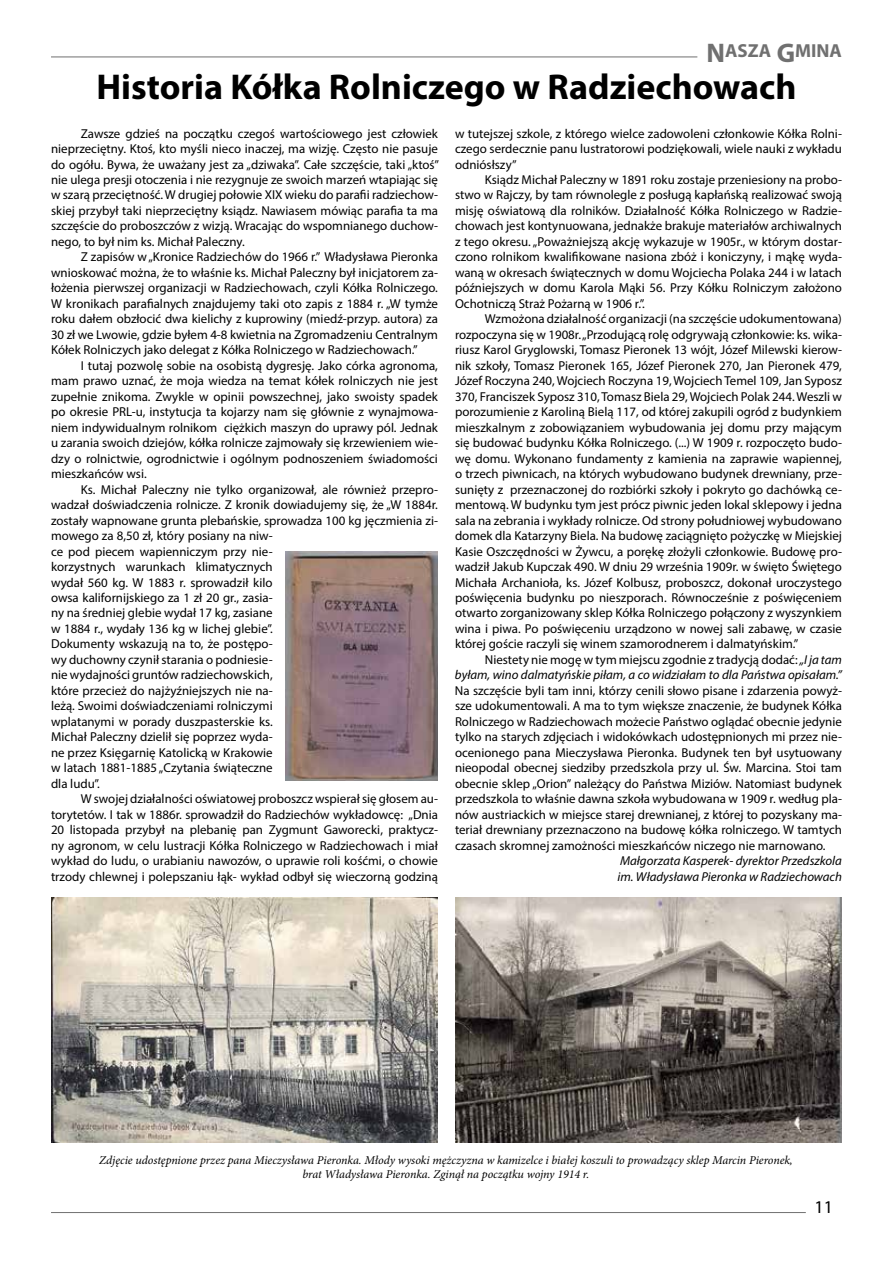
<style>
.page{position:relative;width:893px;height:1263px;background:#fff}
.page>*{position:absolute;margin:0;border:0;box-sizing:border-box;transform-origin:0 0}
.t1{font:700 36px "Myriad Pro";color:#000}
.t2{font:700 18.9px "Myriad Pro";color:#707070}
.t3{font:18px "Myriad Pro";color:#000}
.t4{font:12.9px/15.5px "Myriad Pro";color:#000;text-align:justify}
.t5{font:italic 12.9px/15.5px "Myriad Pro";color:#000;text-align:right}
.t6{font:italic 12px/14.4px "Minion Pro";letter-spacing:-.005em;color:#000;text-align:center}
.s1{font-size:27px}
.s2{font-style:normal}
</style>
<div class="page">
<hr style="left:51px;top:57px;width:646px;height:1px;background:#707070">
<hr style="left:51px;top:1212px;width:755px;height:1px;background:#707070">
<img style="left:455px;top:897px;width:387px;height:245px">
<img style="left:51px;top:897px;width:387px;height:245px">
<img style="left:285px;top:551px;width:153px;height:229px">
<h2 class="t2" style="left:706px;top:39px;width:137px"><span class="s1">N</span>ASZA <span class="s1">G</span>MINA</h2>
<h1 class="t1" style="left:96px;top:64px;width:702px">Historia Kółka Rolniczego w Radziechowach</h1>
<p class="t4" style="left:455px;top:125px;width:388px">w tutejszej szkole, z którego wielce zadowoleni członkowie Kółka Rolni&shy;czego serdecznie panu lustratorowi podziękowali, wiele nauki z wykładu odniósłszy”</p>
<p class="t4" style="left:455px;top:172px;width:388px;text-indent:30px">Ksiądz Michał Paleczny w 1891 roku zostaje przeniesiony na probo&shy;stwo w Rajczy, by tam równolegle z posługą kapłańską realizować swoją misję oświatową dla rolników. Działalność Kółka Rolniczego w Radzie&shy;chowach jest kontynuowana, jednakże brakuje materiałów archiwalnych z tego okresu. „Poważniejszą akcję wykazuje w 1905r., w którym dostar&shy;czono rolnikom kwalifikowane nasiona zbóż i koniczyny, i mąkę wyda&shy;waną w okresach świątecznych w domu Wojciecha Polaka 244 i w latach późniejszych w domu Karola Mąki 56. Przy Kółku Rolniczym założono Ochotniczą Straż Pożarną w 1906 r.”.</p>
<p class="t4" style="left:455px;top:311px;width:388px;text-indent:30px">Wzmożona działalność organizacji (na szczęście udokumentowana) rozpoczyna się w 1908r. „Przodującą rolę odgrywają członkowie: ks. wika&shy;riusz Karol Gryglowski, Tomasz Pieronek 13 wójt, Józef Milewski kierow&shy;nik szkoły, Tomasz Pieronek 165, Józef Pieronek 270, Jan Pieronek 479, Józef Roczyna 240, Wojciech Roczyna 19, Wojciech Temel 109, Jan Syposz 370, Franciszek Syposz 310, Tomasz Biela 29, Wojciech Polak 244. Weszli w porozumienie z Karoliną Bielą 117, od której zakupili ogród z budynkiem mieszkalnym z zobowiązaniem wybudowania jej domu przy mającym się budować budynku Kółka Rolniczego. (...) W 1909 r. rozpoczęto budo&shy;wę domu. Wykonano fundamenty z kamienia na zaprawie wapiennej, o trzech piwnicach, na których wybudowano budynek drewniany, prze&shy;sunięty z przeznaczonej do rozbiórki szkoły i pokryto go dachówką ce&shy;mentową. W budynku tym jest prócz piwnic jeden lokal sklepowy i jedna sala na zebrania i wykłady rolnicze. Od strony południowej wybudowano domek dla Katarzyny Biela. Na budowę zaciągnięto pożyczkę w Miejskiej Kasie Oszczędności w Żywcu, a porękę złożyli członkowie. Budowę pro&shy;wadził Jakub Kupczak 490. W dniu 29 września 1909r. w święto Świętego Michała Archanioła, ks. Józef Kolbusz, proboszcz, dokonał uroczystego poświęcenia budynku po nieszporach. Równocześnie z poświęceniem otwarto zorganizowany sklep Kółka Rolniczego połączony z wyszynkiem wina i piwa. Po poświęceniu urządzono w nowej sali zabawę, w czasie której goście raczyli się winem szamorodnerem i dalmatyńskim.”</p>
<p class="t5" style="left:455px;top:652px;width:388px"><span class="s2">Niestety nie mogę w tym miejscu zgodnie z tradycją dodać:</span> „I ja tam byłam, wino dalmatyńskie piłam, a co widziałam to dla Państwa opisałam.”</p>
<p class="t4" style="left:455px;top:683px;width:388px">Na szczęście byli tam inni, którzy cenili słowo pisane i zdarzenia powyż&shy;sze udokumentowali. A ma to tym większe znaczenie, że budynek Kółka Rolniczego w Radziechowach możecie Państwo oglądać obecnie jedynie tylko na starych zdjęciach i widokówkach udostępnionych mi przez nie&shy;ocenionego pana Mieczysława Pieronka. Budynek ten był usytuowany nieopodal obecnej siedziby przedszkola przy ul. Św. Marcina. Stoi tam obecnie sklep „Orion” należący do Państwa Miziów. Natomiast budynek przedszkola to właśnie dawna szkoła wybudowana w 1909 r. według pla&shy;nów austriackich w miejsce starej drewnianej, z której to pozyskany ma&shy;teriał drewniany przeznaczono na budowę kółka rolniczego. W tamtych czasach skromnej zamożności mieszkańców niczego nie marnowano.</p>
<p class="t5" style="left:617px;top:853px;width:226px;text-align:left">Małgorzata Kasperek- dyrektor Przedszkola im. Władysława Pieronka w Radziechowach</p>
<p class="t4" style="left:51px;top:125px;width:390px;text-indent:30px">Zawsze gdzieś na początku czegoś wartościowego jest człowiek nieprzeciętny. Ktoś, kto myśli nieco inaczej, ma wizję. Często nie pasuje do ogółu. Bywa, że uważany jest za „dziwaka”. Całe szczęście, taki „ktoś” nie ulega presji otoczenia i nie rezygnuje ze swoich marzeń wtapiając się w szarą przeciętność. W drugiej połowie XIX wieku do parafii radziechow&shy;skiej przybył taki nieprzeciętny ksiądz. Nawiasem mówiąc parafia ta ma szczęście do proboszczów z wizją. Wracając do wspomnianego duchow&shy;nego, to był nim ks. Michał Paleczny.</p>
<p class="t4" style="left:51px;top:249px;width:388px;text-indent:30px">Z zapisów w „Kronice Radziechów do 1966 r.” Władysława Pieronka wnioskować można, że to właśnie ks. Michał Paleczny był inicjatorem za&shy;łożenia pierwszej organizacji w Radziechowach, czyli Kółka Rolniczego.<br>W kronikach parafialnych znajdujemy taki oto zapis z 1884 r. „W tymże roku dałem obzłocić dwa kielichy z kuprowiny (miedź-przyp. autora) za 30 zł we Lwowie, gdzie byłem 4-8 kwietnia na Zgromadzeniu Centralnym Kółek Rolniczych jako delegat z Kółka Rolniczego w Radziechowach.”</p>
<p class="t4" style="left:51px;top:357px;width:388px;text-indent:30px">I tutaj pozwolę sobie na osobistą dygresję. Jako córka agronoma, mam prawo uznać, że moja wiedza na temat kółek rolniczych nie jest zupełnie znikoma. Zwykle w opinii powszechnej, jako swoisty spadek po okresie PRL-u, instytucja ta kojarzy nam się głównie z wynajmowa&shy;niem indywidualnym rolnikom ciężkich maszyn do uprawy pól. Jednak u zarania swoich dziejów, kółka rolnicze zajmowały się krzewieniem wie&shy;dzy o rolnictwie, ogrodnictwie i ogólnym podnoszeniem świadomości mieszkańców wsi.</p>
<p class="t4" style="left:51px;top:481px;width:388px;text-align:left;text-indent:30px">Ks. Michał Paleczny nie tylko organizował, ale również przepro&shy;wadzał doświadczenia rolnicze. Z kronik dowiadujemy się, że „W 1884r. zostały wapnowane grunta plebańskie, sprowadza 100 kg jęczmienia zi&shy;mowego za 8,50 zł, który posiany na niw-<br>ce pod piecem wapienniczym przy nie-<br>korzystnych warunkach klimatycznych<br>wydał 560 kg. W 1883 r. sprowadził kilo<br>owsa kalifornijskiego za 1 zł 20 gr., zasia-<br>ny na średniej glebie wydał 17 kg, zasiane<br>w 1884 r., wydały 136 kg w lichej glebie”.<br>Dokumenty wskazują na to, że postępo-<br>wy duchowny czynił starania o podniesie-<br>nie wydajności gruntów radziechowskich,<br>które przecież do najżyźniejszych nie na-<br>leżą. Swoimi doświadczeniami rolniczymi<br>wplatanymi w porady duszpasterskie ks.<br>Michał Paleczny dzielił się poprzez wyda-<br>ne przez Księgarnię Katolicką w Krakowie<br>w latach 1881-1885 „Czytania świąteczne<br>dla ludu”.</p>
<p class="t4" style="left:51px;top:791px;width:388px;text-indent:30px">W swojej działalności oświatowej proboszcz wspierał się głosem au&shy;torytetów. I tak w 1886r. sprowadził do Radziechów wykładowcę: „Dnia 20 listopada przybył na plebanię pan Zygmunt Gaworecki, praktycz&shy;ny agronom, w celu lustracji Kółka Rolniczego w Radziechowach i miał wykład do ludu, o urabianiu nawozów, o uprawie roli kośćmi, o chowie trzody chlewnej i polepszaniu łąk- wykład odbył się wieczorną godziną</p>
<p class="t6" style="left:99px;top:1152px;width:695px">Zdjęcie udostępnione przez pana Mieczysława Pieronka. Młody wysoki mężczyzna w kamizelce i białej koszuli to prowadzący sklep Marcin Pieronek, brat Władysława Pieronka. Zginął na początku wojny 1914 r.</p>
<h3 class="t3" style="left:815px;top:1196px;width:20px">11</h3>
</div>
